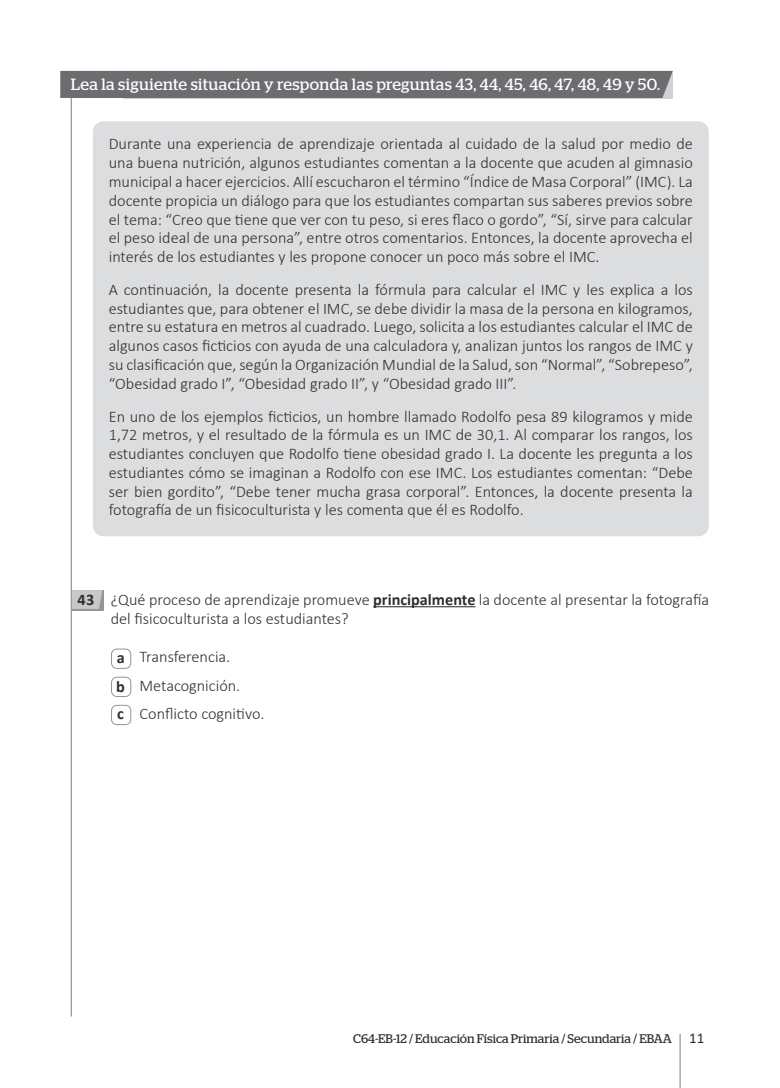
<style>
.page{position:relative;width:780px;height:1088px;background:#fff}
.page>*{position:absolute;margin:0;border:0;box-sizing:border-box;transform-origin:0 0}
.t1{font:300 16.25px/18.8px "Calibri";color:#312f30;text-align:justify}
.t2{font:16.25px "Stag";letter-spacing:.025em;color:#fff}
.t3{font:12.5px "Stag";color:#312f30}
.s1{font-weight:700}
.s2{font-family:"Calibri";font-size:15px}
</style>
<div class="page">
<hr style="left:679px;top:1034px;width:1px;height:54px;background:#939598">
<hr style="left:71px;top:96px;width:1px;height:920px;background:#939598">
<div style="left:60px;top:71px;width:612px;height:27px;background:#6c6d70"></div>
<div style="left:72px;top:590px;width:31px;height:21px;background:#939598"></div>
<svg style="left:72px;top:590px;width:30px;height:19px"></svg>
<hr style="left:373px;top:606px;width:102px;height:1px;background:#312f30">
<div style="left:111px;top:649px;width:20px;height:20px;border:1px solid #939598;border-radius:5px"></div>
<div style="left:111px;top:677px;width:20px;height:20px;border:1px solid #939598;border-radius:5px"></div>
<div style="left:111px;top:705px;width:20px;height:20px;border:1px solid #939598;border-radius:5px"></div>
<div style="left:93px;top:121px;width:615px;height:415px;background:#dcdddf;border-radius:11px"></div>
<p class="t2" style="left:71px;top:75px;width:590px">Lea la siguiente situación y responda las preguntas 43, 44, 45, 46, 47, 48, 49 y 50.</p>
<p class="t1" style="left:109px;top:135px;width:585px">Durante una experiencia de aprendizaje orientada al cuidado de la salud por medio de una buena nutrición, algunos estudiantes comentan a la docente que acuden al gimnasio municipal a hacer ejercicios. Allí escucharon el término “Índice de Masa Corporal” (IMC). La docente propicia un diálogo para que los estudiantes compartan sus saberes previos sobre el tema: “Creo que tiene que ver con tu peso, si eres flaco o gordo”, “Sí, sirve para calcular el peso ideal de una persona”, entre otros comentarios. Entonces, la docente aprovecha el interés de los estudiantes y les propone conocer un poco más sobre el IMC.</p>
<p class="t1" style="left:109px;top:280px;width:585px">A continuación, la docente presenta la fórmula para calcular el IMC y les explica a los estudiantes que, para obtener el IMC, se debe dividir la masa de la persona en kilogramos, entre su estatura en metros al cuadrado. Luego, solicita a los estudiantes calcular el IMC de algunos casos ficticios con ayuda de una calculadora y, analizan juntos los rangos de IMC y su clasificación que, según la Organización Mundial de la Salud, son “Normal”, “Sobrepeso”, “Obesidad grado I”, “Obesidad grado II”, y “Obesidad grado III”.</p>
<p class="t1" style="left:109px;top:407px;width:585px">En uno de los ejemplos ficticios, un hombre llamado Rodolfo pesa 89 kilogramos y mide 1,72 metros, y el resultado de la fórmula es un IMC de 30,1. Al comparar los rangos, los estudiantes concluyen que Rodolfo tiene obesidad grado I. La docente les pregunta a los estudiantes cómo se imaginan a Rodolfo con ese IMC. Los estudiantes comentan: “Debe ser bien gordito”, “Debe tener mucha grasa corporal”. Entonces, la docente presenta la fotografía de un fisicoculturista y les comenta que él es Rodolfo.</p>
<p class="t1" style="left:111px;top:590px;width:600px;text-indent:-33px"><span class="s1">43</span> ¿Qué proceso de aprendizaje promueve <span class="s1">principalmente</span> la docente al presentar la fotografía del fisicoculturista a los estudiantes?</p>
<p class="t1" style="left:116px;top:643px;width:150px;line-height:28.1px;text-align:left"><span class="s1">a</span> Transferencia.<br><span class="s1">b</span> Metacognición.<br><span class="s1">c</span> Conflicto cognitivo.</p>
<p class="t3" style="left:353px;top:1031px;width:353px">C64-EB-12 / Educación Física Primaria / Secundaria / EBAA <span class="s2">11</span></p>
</div>
